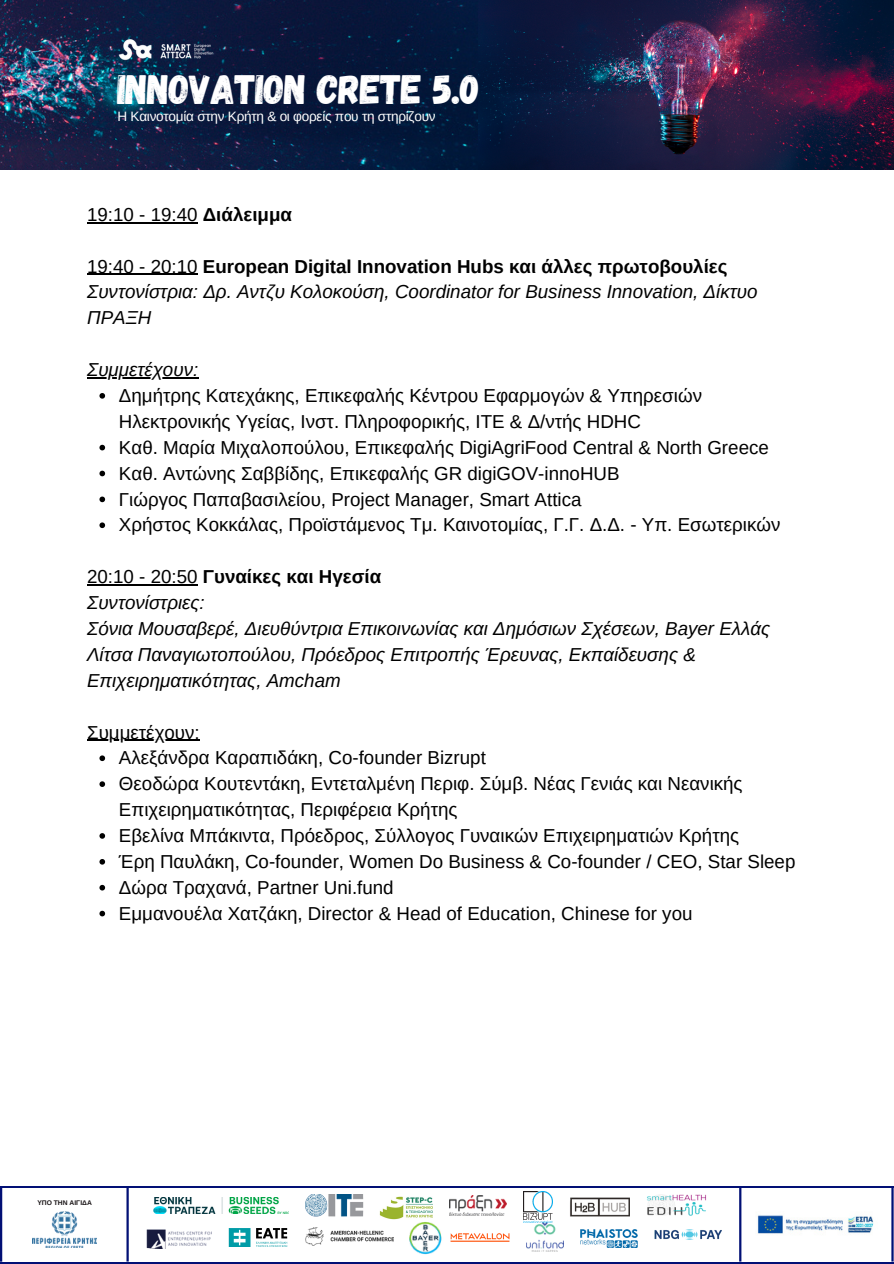
<style>
.page{position:relative;width:894px;height:1264px;background:#fff}
.page>*{position:absolute;margin:0;border:0;box-sizing:border-box;transform-origin:0 0}
.t1{font:40.95px "Gagalin";letter-spacing:-.02em;color:#fff}
.t2{font:18.75px/25.8px "Arimo";color:#000}
.t3{font:italic 18.75px/25.8px "Arimo";color:#000}
.t4{font:13.5px "Arimo";letter-spacing:-.02em;color:#fff}
.t5{font:700 6.75px "Arimo";color:#181315}
.s1{font-weight:700}
.s2{font-style:normal}
.s3{font-weight:700;font-style:normal}
</style>
<div class="page">
<div style="left:0;top:1185px;width:893px;height:78px;background:linear-gradient(to right,#fefefe,#fff)"></div>
<div style="left:0;top:1187px;width:893px;height:74px;background:#fff"></div>
<hr style="left:739px;top:1187px;width:2px;height:74px;background:#021075">
<img style="left:757px;top:1215px;width:117px;height:19px">
<img style="left:305px;top:1194px;width:58px;height:23px">
<img style="left:570px;top:1197px;width:59px;height:19px">
<img style="left:449px;top:1195px;width:57px;height:20px">
<img style="left:409px;top:1214px;width:33px;height:41px">
<img style="left:451px;top:1233px;width:58px;height:9px">
<img style="left:526px;top:1222px;width:37px;height:29px">
<img style="left:146px;top:1229px;width:65px;height:19px">
<img style="left:647px;top:1194px;width:59px;height:22px">
<img style="left:379px;top:1196px;width:53px;height:23px">
<img style="left:305px;top:1227px;width:88px;height:18px">
<img style="left:229px;top:1228px;width:58px;height:18px">
<img style="left:523px;top:1191px;width:29px;height:30px">
<img style="left:154px;top:1197px;width:135px;height:16px">
<img style="left:580px;top:1229px;width:57px;height:18px">
<img style="left:654px;top:1229px;width:67px;height:11px">
<hr style="left:126px;top:1187px;width:3px;height:74px;background:#021075">
<img style="left:32px;top:1211px;width:65px;height:36px">
<hr style="left:0;top:1187px;width:2px;height:74px;background:#021075">
<hr style="left:891px;top:1187px;width:2px;height:74px;background:#021075">
<hr style="left:87px;top:222px;width:110px;height:1px;background:#000">
<hr style="left:87px;top:274px;width:110px;height:1px;background:#000">
<hr style="left:87px;top:377px;width:111px;height:1px;background:#000">
<svg style="left:99px;top:393px;width:6px;height:5px"></svg>
<svg style="left:99px;top:445px;width:6px;height:5px"></svg>
<svg style="left:99px;top:470px;width:6px;height:6px"></svg>
<svg style="left:99px;top:496px;width:6px;height:6px"></svg>
<svg style="left:99px;top:522px;width:6px;height:6px"></svg>
<hr style="left:87px;top:584px;width:110px;height:1px;background:#000">
<hr style="left:87px;top:739px;width:113px;height:1px;background:#000">
<svg style="left:99px;top:755px;width:6px;height:6px"></svg>
<svg style="left:99px;top:781px;width:6px;height:6px"></svg>
<svg style="left:99px;top:833px;width:6px;height:5px"></svg>
<svg style="left:99px;top:859px;width:6px;height:5px"></svg>
<svg style="left:99px;top:884px;width:6px;height:6px"></svg>
<svg style="left:99px;top:910px;width:6px;height:6px"></svg>
<img style="left:0;top:0;width:478px;height:170px">
<img style="left:478px;top:0;width:415px;height:170px">
<img style="left:117px;top:22px;width:112px;height:47px">
<p class="t1" style="left:117px;top:63px;width:364px">INNOVATION CRETE 5.0</p>
<p class="t4" style="left:117px;top:109px;width:319px">Η Καινοτομία στην Κρήτη &amp; οι φορείς που τη στηρίζουν</p>
<p class="t2" style="left:87px;top:201px;width:206px">19:10 - 19:40 <span class="s1">Διάλειμμα</span></p>
<p class="t3" style="left:87px;top:253px;width:671px"><span class="s2">19:40 - 20:10</span> <span class="s3">European Digital Innovation Hubs και άλλες πρωτοβουλίες<br></span>Συντονίστρια: Δρ. Αντζυ Κολοκούση, Coordinator for Business Innovation, Δίκτυο<br>ΠΡΑΞΗ</p>
<p class="t3" style="left:87px;top:357px;width:113px">Συμμετέχουν:</p>
<p class="t2" style="left:119px;top:382px;width:584px">Δημήτρης Κατεχάκης, Επικεφαλής Κέντρου Εφαρμογών &amp; Υπηρεσιών<br>Ηλεκτρονικής Υγείας, Ινστ. Πληροφορικής, ΙΤΕ &amp; Δ/ντής HDHC</p>
<p class="t2" style="left:119px;top:434px;width:651px">Καθ. Μαρία Μιχαλοπούλου, Επικεφαλής DigiAgriFood Central &amp; North Greece</p>
<p class="t2" style="left:119px;top:460px;width:502px">Καθ. Αντώνης Σαββίδης, Επικεφαλής GR digiGOV-innoHUB</p>
<p class="t2" style="left:119px;top:486px;width:464px">Γιώργος Παπαβασιλείου, Project Manager, Smart Attica</p>
<p class="t2" style="left:119px;top:512px;width:662px">Χρήστος Κοκκάλας, Προϊστάμενος Τμ. Καινοτομίας, Γ.Γ. Δ.Δ. - Υπ. Εσωτερικών</p>
<p class="t3" style="left:87px;top:564px;width:684px"><span class="s2">20:10 - 20:50</span> <span class="s3">Γυναίκες και Ηγεσία<br></span>Συντονίστριες:<br>Σόνια Μουσαβερέ, Διευθύντρια Επικοινωνίας και Δημόσιων Σχέσεων, Bayer Ελλάς Λίτσα Παναγιωτοπούλου, Πρόεδρος Επιτροπής Έρευνας, Εκπαίδευσης &amp; Επιχειρηματικότητας, Amcham</p>
<p class="t2" style="left:87px;top:719px;width:114px">Συμμετέχουν:</p>
<p class="t2" style="left:119px;top:745px;width:368px">Αλεξάνδρα Καραπιδάκη, Co-founder Bizrupt</p>
<p class="t2" style="left:119px;top:771px;width:625px">Θεοδώρα Κουτεντάκη, Εντεταλμένη Περιφ. Σύμβ. Νέας Γενιάς και Νεανικής<br>Επιχειρηματικότητας, Περιφέρεια Κρήτης</p>
<p class="t2" style="left:119px;top:822px;width:621px">Εβελίνα Μπάκιντα, Πρόεδρος, Σύλλογος Γυναικών Επιχειρηματιών Κρήτης</p>
<p class="t2" style="left:119px;top:848px;width:677px">Έρη Παυλάκη, Co-founder, Women Do Business &amp; Co-founder / CEO, Star Sleep</p>
<p class="t2" style="left:119px;top:874px;width:276px">Δώρα Τραχανά, Partner Uni.fund</p>
<p class="t2" style="left:119px;top:900px;width:575px">Εμμανουέλα Χατζάκη, Director &amp; Head of Education, Chinese for you</p>
<p class="t5" style="left:37px;top:1198px;width:56px">ΥΠΟ ΤΗΝ ΑΙΓΙΔΑ</p>
</div>
